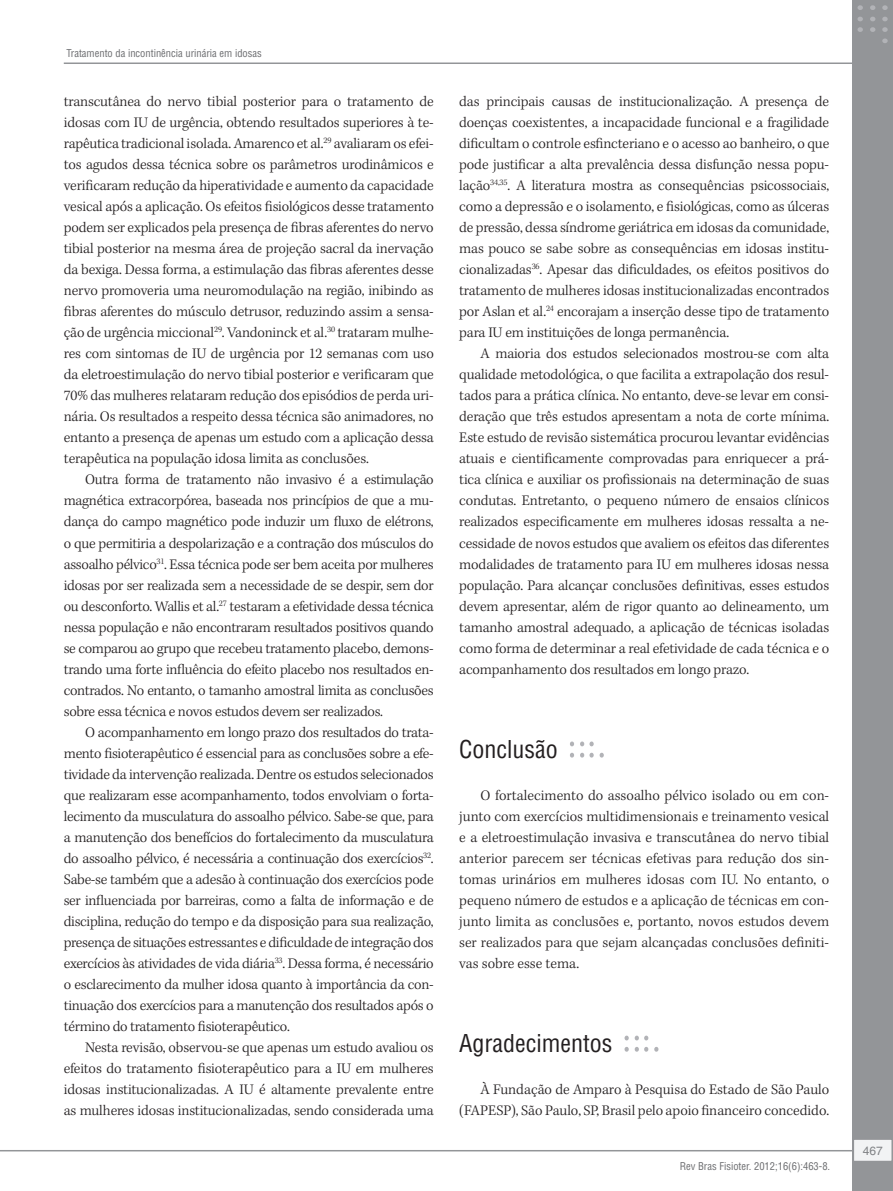
<style>
.page{position:relative;width:893px;height:1191px;background:#fff}
.page>*{position:absolute;margin:0;border:0;box-sizing:border-box;transform-origin:0 0}
.z04_0_Sub1{font:condensed 24px "Helvetica LT Std";color:#231f20}
.z05_0_texto_txt{font:300 15px/21px "Kepler Std";letter-spacing:-.01em;color:#231f20;text-align:justify}
.t1{font:12px "Helvetica LT Std";color:#808285}
.t2{font:condensed 10.5px "Helvetica LT Std";color:#6c6d70}
</style>
<div class="page">
<hr style="left:64px;top:62px;width:810px;height:2px;background:#939598">
<div style="left:853px;top:0;width:40px;height:1191px;background:#939598"></div>
<hr style="left:0;top:1150px;width:879px;height:1px;background:#939598">
<div style="left:853px;top:1139px;width:39px;height:22px;background:#f2f3f4"></div>
<div style="left:853px;top:1138px;width:40px;height:24px;border:2px solid #939598"></div>
<svg style="left:857px;top:27px;width:6px;height:5px"></svg>
<svg style="left:857px;top:17px;width:6px;height:4px"></svg>
<svg style="left:857px;top:5px;width:6px;height:5px"></svg>
<svg style="left:870px;top:27px;width:5px;height:5px"></svg>
<svg style="left:870px;top:17px;width:5px;height:4px"></svg>
<svg style="left:870px;top:5px;width:5px;height:5px"></svg>
<svg style="left:882px;top:27px;width:6px;height:5px"></svg>
<svg style="left:882px;top:38px;width:6px;height:5px"></svg>
<svg style="left:882px;top:17px;width:6px;height:4px"></svg>
<svg style="left:882px;top:5px;width:6px;height:5px"></svg>
<svg style="left:600px;top:752px;width:4px;height:5px"></svg>
<svg style="left:580px;top:752px;width:14px;height:5px"></svg>
<svg style="left:570px;top:752px;width:4px;height:5px"></svg>
<svg style="left:580px;top:741px;width:14px;height:5px"></svg>
<svg style="left:570px;top:741px;width:4px;height:5px"></svg>
<svg style="left:654px;top:1047px;width:4px;height:4px"></svg>
<svg style="left:635px;top:1047px;width:13px;height:4px"></svg>
<svg style="left:624px;top:1047px;width:5px;height:4px"></svg>
<svg style="left:635px;top:1035px;width:13px;height:5px"></svg>
<svg style="left:624px;top:1035px;width:5px;height:5px"></svg>
<p class="t2" style="left:66px;top:46px;width:197px">Tratamento da incontinência urinária em idosas</p>
<p class="z05_0_texto_txt" style="left:64px;top:92px;width:371px">transcutânea do nervo tibial posterior para o tratamento de idosas com IU de urgência, obtendo resultados superiores à te&shy;rapêutica tradicional isolada. Amarenco et al.<sup>29</sup> avaliaram os efei&shy;tos agudos dessa técnica sobre os parâmetros urodinâmicos e verificaram redução da hiperatividade e aumento da capacidade vesical após a aplicação. Os efeitos fisiológicos desse tratamento podem ser explicados pela presença de fibras aferentes do nervo tibial posterior na mesma área de projeção sacral da inervação da bexiga. Dessa forma, a estimulação das fibras aferentes desse nervo promoveria uma neuromodulação na região, inibindo as fibras aferentes do músculo detrusor, reduzindo assim a sensa&shy;ção de urgência miccional<sup>29</sup>. Vandoninck et al.<sup>30</sup> trataram mulhe&shy;res com sintomas de IU de urgência por 12 semanas com uso da eletroestimulação do nervo tibial posterior e verificaram que 70% das mulheres relataram redução dos episódios de perda uri&shy;nária. Os resultados a respeito dessa técnica são animadores, no entanto a presença de apenas um estudo com a aplicação dessa terapêutica na população idosa limita as conclusões.</p>
<p class="z05_0_texto_txt" style="left:64px;top:470px;width:371px;text-indent:21px">Outra forma de tratamento não invasivo é a estimulação magnética extracorpórea, baseada nos princípios de que a mu&shy;dança do campo magnético pode induzir um fluxo de elétrons, o que permitiria a despolarização e a contração dos músculos do assoalho pélvico<sup>31</sup>. Essa técnica pode ser bem aceita por mulheres idosas por ser realizada sem a necessidade de se despir, sem dor ou desconforto. Wallis et al.<sup>27</sup> testaram a efetividade dessa técnica nessa população e não encontraram resultados positivos quando se comparou ao grupo que recebeu tratamento placebo, demons&shy;trando uma forte influência do efeito placebo nos resultados en&shy;contrados. No entanto, o tamanho amostral limita as conclusões sobre essa técnica e novos estudos devem ser realizados.</p>
<p class="z05_0_texto_txt" style="left:64px;top:722px;width:371px;text-indent:21px">O acompanhamento em longo prazo dos resultados do trata&shy;mento fisioterapêutico é essencial para as conclusões sobre a efe&shy;tividade da intervenção realizada. Dentre os estudos selecionados que realizaram esse acompanhamento, todos envolviam o forta&shy;lecimento da musculatura do assoalho pélvico. Sabe-se que, para a manutenção dos benefícios do fortalecimento da musculatura do assoalho pélvico, é necessária a continuação dos exercícios<sup>32</sup>.<br>Sabe-se também que a adesão à continuação dos exercícios pode ser influenciada por barreiras, como a falta de informação e de disciplina, redução do tempo e da disposição para sua realização, presença de situações estressantes e dificuldade de integração dos exercícios às atividades de vida diária<sup>33</sup>. Dessa forma, é necessário o esclarecimento da mulher idosa quanto à importância da con&shy;tinuação dos exercícios para a manutenção dos resultados após o término do tratamento fisioterapêutico.</p>
<p class="z05_0_texto_txt" style="left:64px;top:1037px;width:371px;text-indent:21px">Nesta revisão, observou-se que apenas um estudo avaliou os efeitos do tratamento fisioterapêutico para a IU em mulheres idosas institucionalizadas. A IU é altamente prevalente entre as mulheres idosas institucionalizadas, sendo considerada uma</p>
<p class="z05_0_texto_txt" style="left:459px;top:92px;width:371px">das principais causas de institucionalização. A presença de doenças coexistentes, a incapacidade funcional e a fragilidade dificultam o controle esfincteriano e o acesso ao banheiro, o que pode justificar a alta prevalência dessa disfunção nessa popu&shy;lação<sup>34,35</sup>. A literatura mostra as consequências psicossociais, como a depressão e o isolamento, e fisiológicas, como as úlceras de pressão, dessa síndrome geriátrica em idosas da comunidade, mas pouco se sabe sobre as consequências em idosas institu&shy;cionalizadas<sup>36</sup>. Apesar das dificuldades, os efeitos positivos do tratamento de mulheres idosas institucionalizadas encontrados por Aslan et al.<sup>24</sup> encorajam a inserção desse tipo de tratamento para IU em instituições de longa permanência.</p>
<p class="z05_0_texto_txt" style="left:459px;top:344px;width:371px;text-indent:21px">A maioria dos estudos selecionados mostrou-se com alta qualidade metodológica, o que facilita a extrapolação dos resul&shy;tados para a prática clínica. No entanto, deve-se levar em consi&shy;deração que três estudos apresentam a nota de corte mínima.<br>Este estudo de revisão sistemática procurou levantar evidências atuais e cientificamente comprovadas para enriquecer a prá&shy;tica clínica e auxiliar os profissionais na determinação de suas condutas. Entretanto, o pequeno número de ensaios clínicos realizados especificamente em mulheres idosas ressalta a ne&shy;cessidade de novos estudos que avaliem os efeitos das diferentes modalidades de tratamento para IU em mulheres idosas nessa população. Para alcançar conclusões definitivas, esses estudos devem apresentar, além de rigor quanto ao delineamento, um tamanho amostral adequado, a aplicação de técnicas isoladas como forma de determinar a real efetividade de cada técnica e o acompanhamento dos resultados em longo prazo.</p>
<p class="z04_0_Sub1" style="left:459px;top:734px;width:100px">Conclusão</p>
<p class="z05_0_texto_txt" style="left:459px;top:785px;width:371px;text-indent:21px">O fortalecimento do assoalho pélvico isolado ou em con&shy;junto com exercícios multidimensionais e treinamento vesical e a eletroestimulação invasiva e transcutânea do nervo tibial anterior parecem ser técnicas efetivas para redução dos sin&shy;tomas urinários em mulheres idosas com IU. No entanto, o pequeno número de estudos e a aplicação de técnicas em con&shy;junto limita as conclusões e, portanto, novos estudos devem ser realizados para que sejam alcançadas conclusões definiti&shy;vas sobre esse tema.</p>
<p class="z04_0_Sub1" style="left:459px;top:1028px;width:155px">Agradecimentos</p>
<p class="z05_0_texto_txt" style="left:459px;top:1079px;width:371px;text-align:right">À Fundação de Amparo à Pesquisa do Estado de São Paulo (FAPESP), São Paulo, SP, Brasil pelo apoio financeiro concedido.</p>
<p class="t2" style="left:680px;top:1160px;width:152px">Rev Bras Fisioter. 2012;16(6):463-8.</p>
<p class="t1" style="left:863px;top:1143px;width:22px">467</p>
</div>
